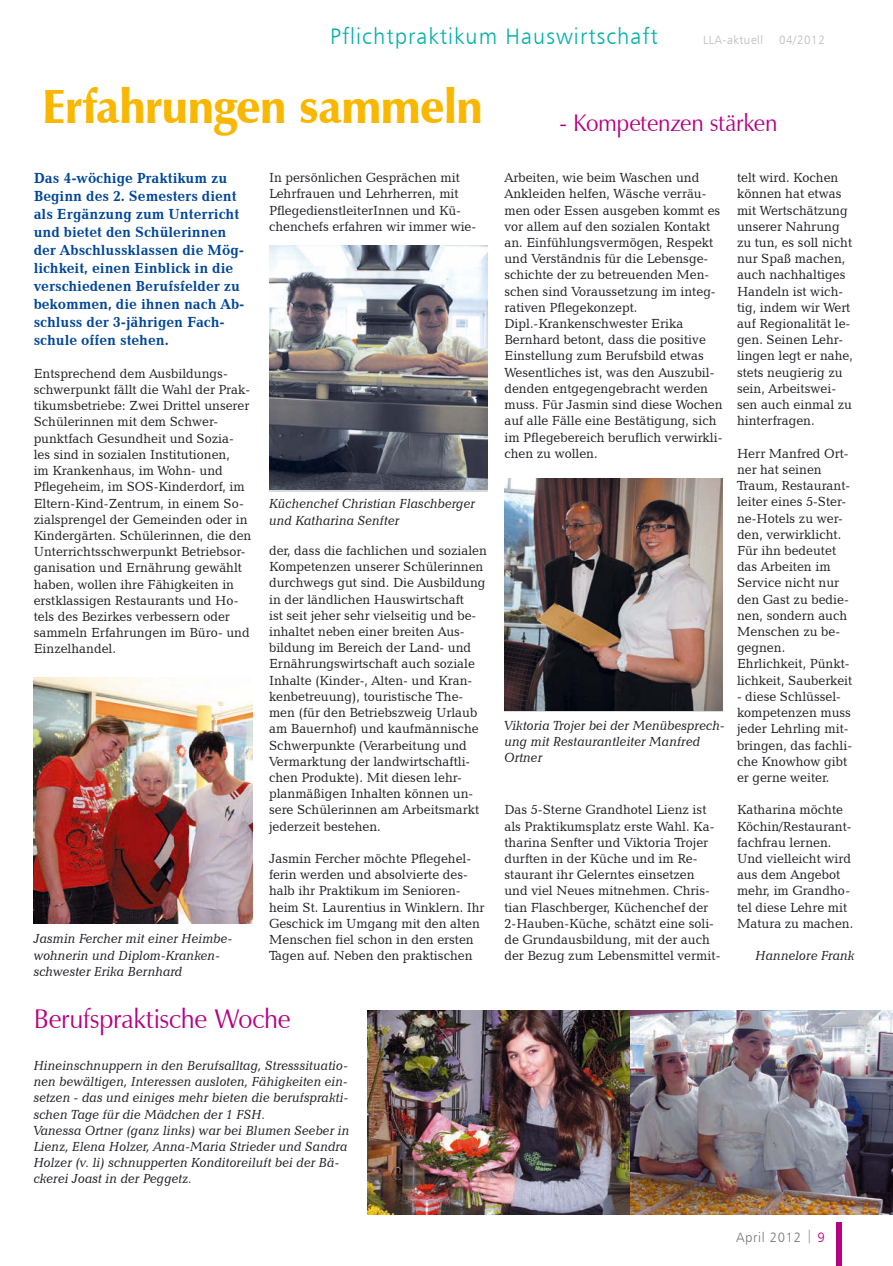
<style>
.page{position:relative;width:893px;height:1266px;background:#fff}
.page>*{position:absolute;margin:0;border:0;box-sizing:border-box;transform-origin:0 0}
.t1{font:900 48px "Zapf Humanist 601 BT";letter-spacing:-.02em;color:#f9b700;scale:.95 1}
.t2{font:27px "Zapf Humanist 601 BT";letter-spacing:-.01em;color:#b70084;scale:.95 1}
.t3{font:24px "Zapf Humanist 601 BT";letter-spacing:-.015em;color:#b70084;scale:.95 1}
.t4{font:22.5px "Humanist 777 BT Light B";letter-spacing:.05em;color:#00b0a8}
.t5{font:700 15px/18px "Candida BT";color:#00469b;scale:.95 1}
.t6{font:13.5px/16.2px "Candida BT";color:#1b1c20;scale:.95 1}
.t7{font:italic 13.5px/16.2px "Candida BT";color:#1b1c20;scale:.95 1}
.t8{font:13.5px "Humanist 777 BT Light B";letter-spacing:.05em;color:#757378}
.t9{font:12px "Humanist 777 BT Light B";letter-spacing:.05em;color:#b8babd}
.s1{color:#b70084}
</style>
<div class="page">
<div style="left:836px;top:1222px;width:6px;height:43px;background:#b70084"></div>
<img style="left:34px;top:677px;width:218px;height:246px">
<img style="left:269px;top:245px;width:218px;height:245px">
<img style="left:504px;top:478px;width:218px;height:232px">
<img style="left:629px;top:1010px;width:264px;height:204px">
<img style="left:368px;top:1010px;width:261px;height:204px">
<h3 class="t4" style="left:330px;top:23px;width:329px">Pflichtpraktikum Hauswirtschaft</h3>
<h1 class="t1" style="left:42px;top:77px;width:466px">Erfahrungen sammeln</h1>
<p class="t9" style="left:703px;top:33px;width:61px">LLA-aktuell</p>
<p class="t9" style="left:779px;top:33px;width:47px">04/2012</p>
<h3 class="t3" style="left:559px;top:107px;width:231px">- Kompetenzen stärken</h3>
<p class="t5" style="left:34px;top:169px;width:223px">Das 4-wöchige Praktikum zu<br>Beginn des 2. Semesters dient als Ergänzung zum Unterricht und bietet den Schülerinnen der Abschlussklassen die Mög&shy;lichkeit, einen Einblick in die verschiedenen Berufsfelder zu bekommen, die ihnen nach Ab&shy;schluss der 3-jährigen Fach&shy;schule offen stehen.</p>
<p class="t6" style="left:34px;top:365px;width:231px">Entsprechend dem Ausbildungs&shy;schwerpunkt fällt die Wahl der Prak&shy;tikumsbetriebe: Zwei Drittel unserer Schülerinnen mit dem Schwer&shy;punktfach Gesundheit und Sozia&shy;les sind in sozialen Institutionen,<br>im Krankenhaus, im Wohn- und Pflegeheim, im SOS-Kinderdorf, im Eltern-Kind-Zentrum, in einem So&shy;zialsprengel der Gemeinden oder in Kindergärten. Schülerinnen, die den Unterrichtsschwerpunkt Betriebsor&shy;ganisation und Ernährung gewählt haben, wollen ihre Fähigkeiten in erstklassigen Restaurants und Ho&shy;tels des Bezirkes verbessern oder sammeln Erfahrungen im Büro- und Einzelhandel.</p>
<p class="t7" style="left:34px;top:930px;width:211px">Jasmin Fercher mit einer Heimbe&shy;wohnerin und Diplom-Kranken&shy;schwester Erika Bernhard</p>
<p class="t6" style="left:269px;top:169px;width:220px">In persönlichen Gesprächen mit Lehrfrauen und Lehrherren, mit PflegedienstleiterInnen und Kü&shy;chenchefs erfahren wir immer wie-</p>
<p class="t7" style="left:269px;top:495px;width:218px">Küchenchef Christian Flaschberger und Katharina Senfter</p>
<p class="t6" style="left:269px;top:542px;width:231px">der, dass die fachlichen und sozialen Kompetenzen unserer Schülerinnen durchwegs gut sind. Die Ausbildung in der ländlichen Hauswirtschaft<br>ist seit jeher sehr vielseitig und be&shy;inhaltet neben einer breiten Aus&shy;bildung im Bereich der Land- und Ernährungswirtschaft auch soziale Inhalte (Kinder-, Alten- und Kran&shy;kenbetreuung), touristische The&shy;men (für den Betriebszweig Urlaub am Bauernhof) und kaufmännische Schwerpunkte (Verarbeitung und Vermarktung der landwirtschaftli&shy;chen Produkte). Mit diesen lehr&shy;planmäßigen Inhalten können un&shy;sere Schülerinnen am Arbeitsmarkt jederzeit bestehen.</p>
<p class="t6" style="left:269px;top:849px;width:228px">Jasmin Fercher möchte Pflegehel&shy;ferin werden und absolvierte des&shy;halb ihr Praktikum im Senioren&shy;heim St. Laurentius in Winklern. Ihr Geschick im Umgang mit den alten Menschen fiel schon in den ersten Tagen auf. Neben den praktischen</p>
<h2 class="t2" style="left:34px;top:1001px;width:272px">Berufspraktische Woche</h2>
<p class="t7" style="left:34px;top:1056px;width:334px">Hineinschnuppern in den Berufsalltag, Stresssituatio&shy;nen bewältigen, Interessen ausloten, Fähigkeiten ein&shy;setzen - das und einiges mehr bieten die berufsprakti&shy;schen Tage für die Mädchen der 1 FSH.<br>Vanessa Ortner (ganz links) war bei Blumen Seeber in Lienz, Elena Holzer, Anna-Maria Strieder und Sandra Holzer (v. li) schnupperten Konditoreiluft bei der Bä&shy;ckerei Joast in der Peggetz.</p>
<p class="t6" style="left:504px;top:169px;width:231px">Arbeiten, wie beim Waschen und<br>Ankleiden helfen, Wäsche verräu&shy;men oder Essen ausgeben kommt es vor allem auf den sozialen Kontakt an. Einfühlungsvermögen, Respekt und Verständnis für die Lebensge&shy;schichte der zu betreuenden Men&shy;schen sind Voraussetzung im integ&shy;rativen Pflegekonzept.<br>Dipl.-Krankenschwester Erika<br>Bernhard betont, dass die positive<br>Einstellung zum Berufsbild etwas<br>Wesentliches ist, was den Auszubil&shy;denden entgegengebracht werden muss. Für Jasmin sind diese Wochen auf alle Fälle eine Bestätigung, sich im Pflegebereich beruflich verwirkli&shy;chen zu wollen.</p>
<p class="t7" style="left:504px;top:716px;width:233px">Viktoria Trojer bei der Menübesprech&shy;ung mit Restaurantleiter Manfred<br>Ortner</p>
<p class="t6" style="left:504px;top:801px;width:229px">Das 5-Sterne Grandhotel Lienz ist als Praktikumsplatz erste Wahl. Ka&shy;tharina Senfter und Viktoria Trojer durften in der Küche und im Re&shy;staurant ihr Gelerntes einsetzen und viel Neues mitnehmen. Chris&shy;tian Flaschberger, Küchenchef der 2-Hauben-Küche, schätzt eine soli&shy;de Grundausbildung, mit der auch der Bezug zum Lebensmittel vermit-</p>
<p class="t6" style="left:737px;top:169px;width:124px">telt wird. Kochen können hat etwas mit Wertschätzung unserer Nahrung zu tun, es soll nicht nur Spaß machen, auch nachhaltiges<br>Handeln ist wich&shy;tig, indem wir Wert auf Regionalität le&shy;gen. Seinen Lehr&shy;lingen legt er nahe, stets neugierig zu sein, Arbeitswei&shy;sen auch einmal zu hinterfragen.</p>
<p class="t6" style="left:737px;top:444px;width:123px">Herr Manfred Ort&shy;ner hat seinen<br>Traum, Restaurant&shy;leiter eines 5-Ster&shy;ne-Hotels zu wer&shy;den, verwirklicht.<br>Für ihn bedeutet das Arbeiten im<br>Service nicht nur den Gast zu bedie&shy;nen, sondern auch<br>Menschen zu be&shy;gegnen.<br>Ehrlichkeit, Pünkt&shy;lichkeit, Sauberkeit</p>
<p class="t6" style="left:737px;top:687px;width:123px">- diese Schlüssel&shy;kompetenzen muss jeder Lehrling mit&shy;bringen, das fachli&shy;che Knowhow gibt er gerne weiter.</p>
<p class="t6" style="left:737px;top:801px;width:124px">Katharina möchte<br>Köchin/Restaurant&shy;fachfrau lernen.<br>Und vielleicht wird aus dem Angebot mehr, im Grandho&shy;tel diese Lehre mit<br>Matura zu machen.</p>
<p class="t7" style="left:755px;top:947px;width:106px">Hannelore Frank</p>
<p class="t8" style="left:736px;top:1228px;width:90px">April 2012 | <span class="s1">9</span></p>
</div>
